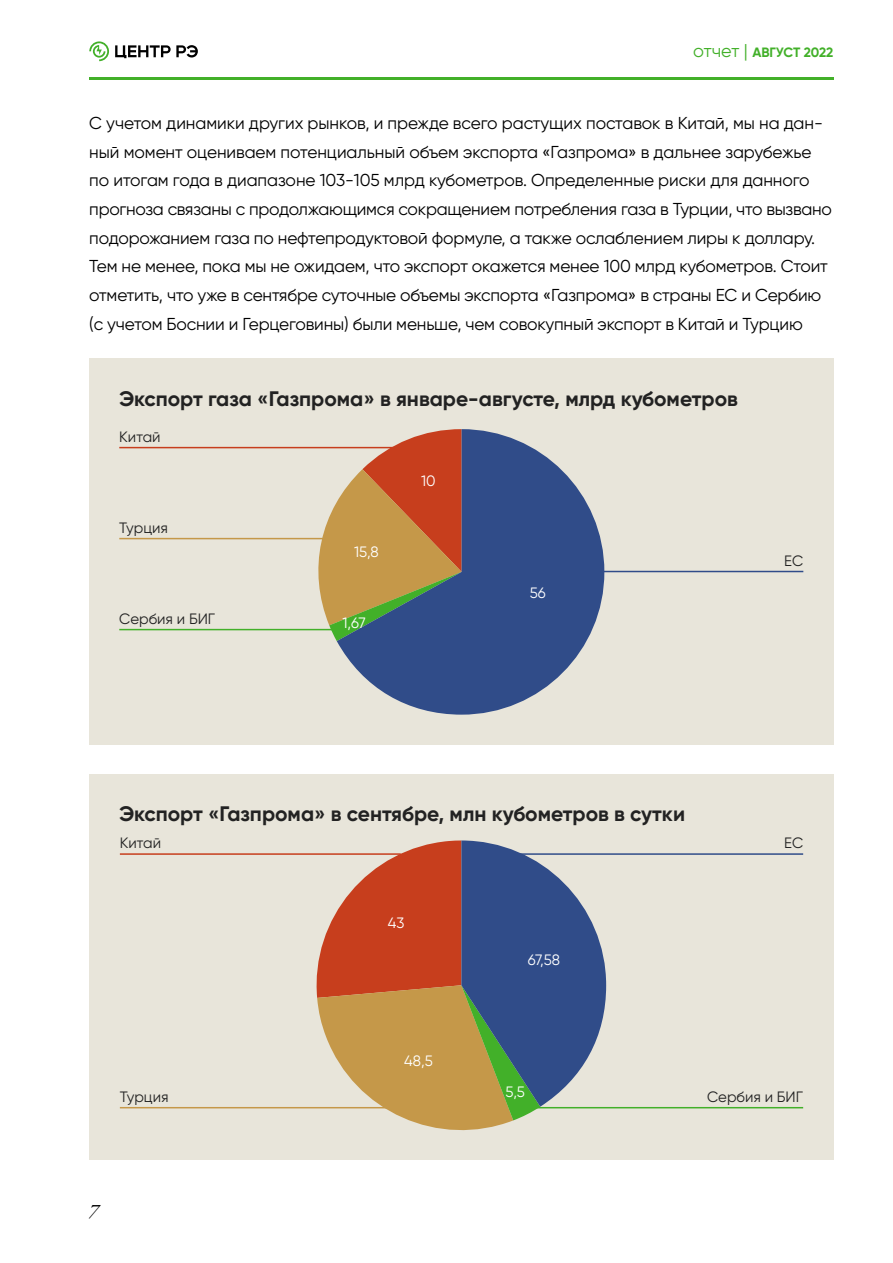
<style>
.page{position:relative;width:893px;height:1263px;background:#fff}
.page>*{position:absolute;margin:0;border:0;box-sizing:border-box;transform-origin:0 0}
.t1{font:700 21px "Gilroy";color:#222}
.t2{font:italic 21px "EB Garamond";color:#000}
.t3{font:17.25px/28.7px "Gilroy";letter-spacing:-.01em;color:#000}
.t4{font:15px "Gilroy";color:#222}
.t5{font:15px "Gilroy";color:#fff}
.t6{font:700 13.5px "Gilroy";letter-spacing:-.005em;color:#42b029}
.s1{font-weight:400;font-size:18px}
</style>
<div class="page">
<svg style="left:115px;top:45px;width:83px;height:13px"></svg>
<svg style="left:89px;top:41px;width:20px;height:20px"></svg>
<hr style="left:89px;top:78px;width:744px;height:2px;background:#42b029">
<div style="left:89px;top:358px;width:744px;height:387px;background:#e8e5da"></div>
<svg style="left:307px;top:446px;width:30px;height:195px"></svg>
<svg style="left:337px;top:429px;width:267px;height:286px;fill:#304c89"></svg>
<hr style="left:600px;top:571px;width:203px;height:1px;background:#304c89">
<hr style="left:119px;top:629px;width:214px;height:1px;background:#42b029">
<hr style="left:119px;top:538px;width:204px;height:1px;background:#c59849">
<hr style="left:119px;top:447px;width:281px;height:1px;background:#c73e1d">
<div style="left:89px;top:774px;width:744px;height:385px;background:#e8e5da"></div>
<svg style="left:310px;top:840px;width:296px;height:291px"></svg>
<hr style="left:516px;top:1107px;width:287px;height:1px;background:#42b029">
<hr style="left:496px;top:853px;width:307px;height:2px;background:#304c89">
<hr style="left:120px;top:1107px;width:280px;height:1px;background:#c59849">
<hr style="left:120px;top:853px;width:281px;height:2px;background:#c73e1d">
<p class="t6" style="left:693px;top:44px;width:142px"><span class="s1">отчет |</span> АВГУСТ 2022</p>
<p class="t3" style="left:89px;top:108px;width:744px">С учетом динамики других рынков, и прежде всего растущих поставок в Китай, мы на дан&shy;ный момент оцениваем потенциальный объем экспорта «Газпрома» в дальнее зарубежье по итогам года в диапазоне 103-105 млрд кубометров. Определенные риски для данного прогноза связаны с продолжающимся сокращением потребления газа в Турции, что вызвано подорожанием газа по нефтепродуктовой формуле, а также ослаблением лиры к доллару.<br>Тем не менее, пока мы не ожидаем, что экспорт окажется менее 100 млрд кубометров. Стоит отметить, что уже в сентябре суточные объемы экспорта «Газпрома» в страны ЕС и Сербию (с учетом Боснии и Герцеговины) были меньше, чем совокупный экспорт в Китай и Турцию</p>
<p class="t1" style="left:119px;top:385px;width:620px">Экспорт газа «Газпрома» в январе-августе, млрд кубометров</p>
<p class="t4" style="left:119px;top:427px;width:43px">Китай</p>
<p class="t4" style="left:119px;top:518px;width:50px">Турция</p>
<p class="t4" style="left:119px;top:609px;width:98px">Сербия и БИГ</p>
<p class="t5" style="left:354px;top:542px;width:26px">15,8</p>
<p class="t5" style="left:342px;top:614px;width:25px">1,67</p>
<p class="t5" style="left:421px;top:472px;width:16px">10</p>
<p class="t5" style="left:530px;top:584px;width:18px">56</p>
<p class="t4" style="left:784px;top:551px;width:21px">ЕС</p>
<p class="t1" style="left:119px;top:801px;width:567px">Экспорт «Газпрома» в сентябре, млн кубометров в сутки</p>
<p class="t4" style="left:120px;top:834px;width:43px">Китай</p>
<p class="t5" style="left:388px;top:913px;width:18px">43</p>
<p class="t5" style="left:528px;top:950px;width:34px">67,58</p>
<p class="t4" style="left:784px;top:834px;width:21px">ЕС</p>
<p class="t4" style="left:120px;top:1087px;width:50px">Турция</p>
<p class="t5" style="left:404px;top:1051px;width:30px">48,5</p>
<p class="t5" style="left:505px;top:1083px;width:21px">5,5</p>
<p class="t4" style="left:707px;top:1087px;width:98px">Сербия и БИГ</p>
<p class="t2" style="left:88px;top:1197px;width:12px">7</p>
</div>
